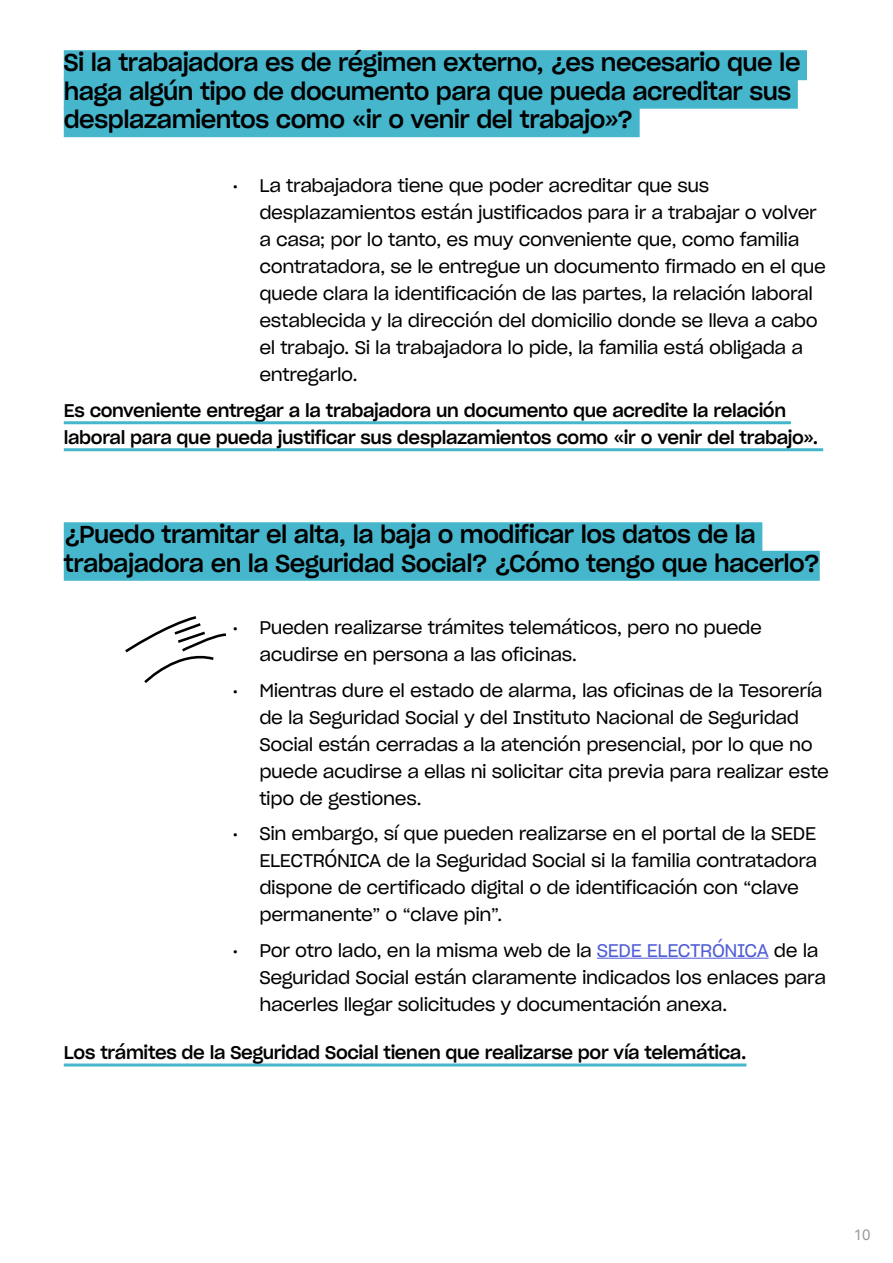
<style>
.page{position:relative;width:893px;height:1263px;background:#fff}
.page>*{position:absolute;margin:0;border:0;box-sizing:border-box;transform-origin:0 0}
.t1{font:24px/28.5px "Sharp Grotesk Medium 20";letter-spacing:-.02em;color:#000}
.t2{font:18px/27px "Sharp Grotesk Book 20";letter-spacing:-.02em;color:#000}
.t3{font:18px/27px "Sharp Grotesk Medium 20";letter-spacing:-.02em;color:#000}
.t4{font:15px "Akkurat";color:#999}
.s1{color:#4f5cd6}
</style>
<div class="page">
<div style="left:64px;top:50px;width:743px;height:30px;background:#46b6cd"></div>
<div style="left:64px;top:79px;width:734px;height:30px;background:#46b6cd"></div>
<div style="left:64px;top:107px;width:576px;height:30px;background:#46b6cd"></div>
<hr style="left:64px;top:421px;width:727px;height:3px;background:#46b6cd">
<hr style="left:64px;top:448px;width:759px;height:3px;background:#46b6cd">
<div style="left:64px;top:522px;width:698px;height:30px;background:#46b6cd"></div>
<div style="left:64px;top:551px;width:756px;height:30px;background:#46b6cd"></div>
<hr style="left:597px;top:958px;width:171px;height:1px;background:#4f5cd6">
<svg style="left:125px;top:616px;width:101px;height:67px"></svg>
<hr style="left:64px;top:1063px;width:682px;height:3px;background:#46b6cd">
<h1 class="t1" style="left:64px;top:47px;width:738px">Si la trabajadora es de régimen externo, ¿es necesario que le haga algún tipo de documento para que pueda acreditar sus desplazamientos como «ir o venir del trabajo»?</h1>
<p class="t2" style="left:259px;top:171px;width:568px;text-indent:-27px">• La trabajadora tiene que poder acreditar que sus desplazamientos están justificados para ir a trabajar o volver a casa; por lo tanto, es muy conveniente que, como familia contratadora, se le entregue un documento firmado en el que quede clara la identificación de las partes, la relación laboral establecida y la dirección del domicilio donde se lleva a cabo el trabajo. Si la trabajadora lo pide, la familia está obligada a entregarlo.</p>
<p class="t3" style="left:64px;top:396px;width:756px">Es conveniente entregar a la trabajadora un documento que acredite la relación laboral para que pueda justificar sus desplazamientos como «ir o venir del trabajo».</p>
<h1 class="t1" style="left:64px;top:519px;width:757px">¿Puedo tramitar el alta, la baja o modificar los datos de la trabajadora en la Seguridad Social? ¿Cómo tengo que hacerlo?</h1>
<p class="t2" style="left:259px;top:613px;width:504px;text-indent:-27px">• Pueden realizarse trámites telemáticos, pero no puede acudirse en persona a las oficinas.</p>
<p class="t2" style="left:259px;top:676px;width:571px;text-indent:-27px">• Mientras dure el estado de alarma, las oficinas de la Tesorería de la Seguridad Social y del Instituto Nacional de Seguridad Social están cerradas a la atención presencial, por lo que no puede acudirse a ellas ni solicitar cita previa para realizar este tipo de gestiones.</p>
<p class="t2" style="left:259px;top:819px;width:559px;text-indent:-27px">• Sin embargo, sí que pueden realizarse en el portal de la SEDE ELECTRÓNICA de la Seguridad Social si la familia contratadora dispone de certificado digital o de identificación con “clave permanente” o “clave pin”.</p>
<p class="t2" style="left:259px;top:936px;width:568px;text-indent:-27px">• Por otro lado, en la misma web de la <span class="s1">SEDE ELECTRÓNICA</span> de la<br>Seguridad Social están claramente indicados los enlaces para hacerles llegar solicitudes y documentación anexa.</p>
<p class="t3" style="left:64px;top:1038px;width:684px">Los trámites de la Seguridad Social tienen que realizarse por vía telemática.</p>
<p class="t4" style="left:854px;top:1226px;width:18px">10</p>
</div>
